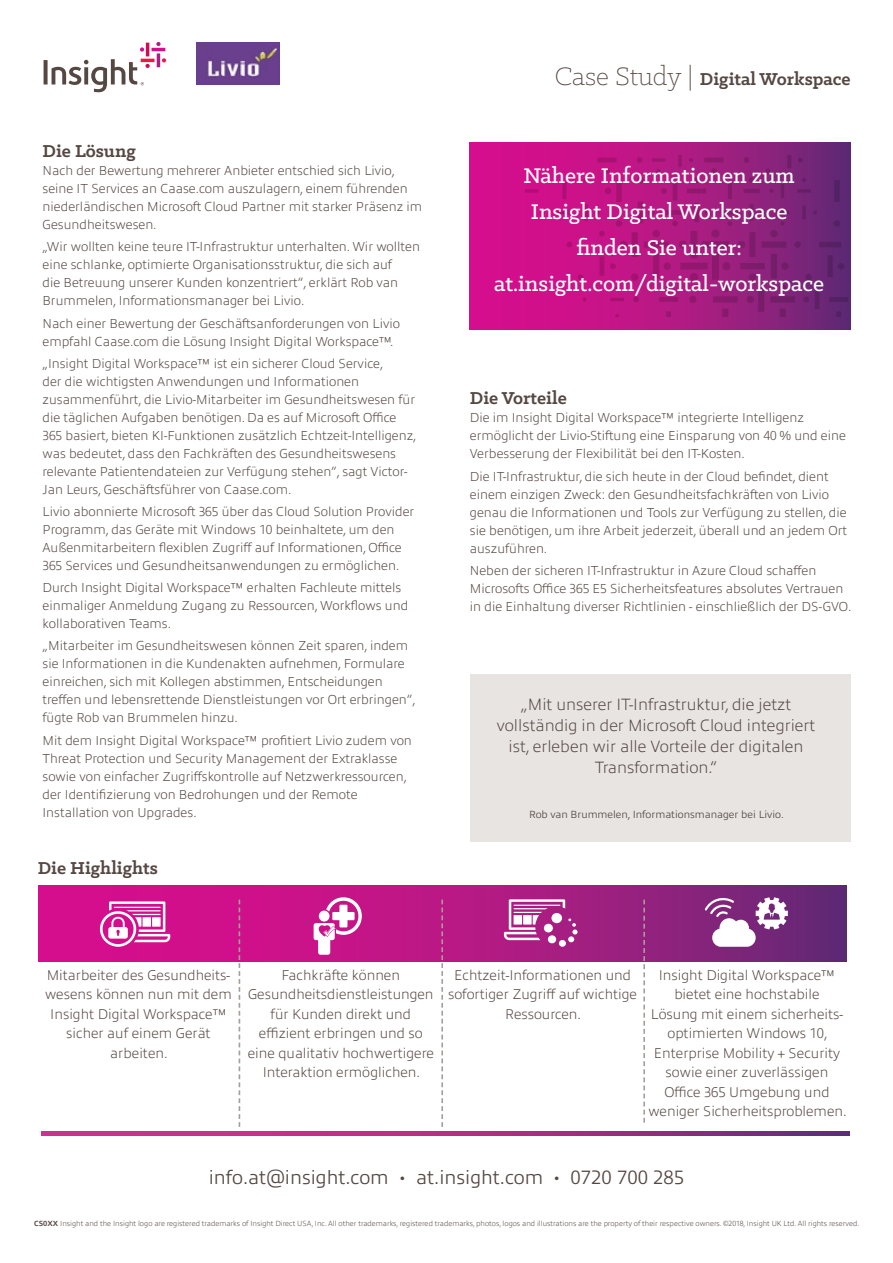
<style>
.page{position:relative;width:893px;height:1263px;background:#fff}
.page>*{position:absolute;margin:0;border:0;box-sizing:border-box;transform-origin:0 0}
.t1{font:500 24px/36px "Klinic Slab";color:#fff;text-align:center}
.t2{font:500 21px/25.2px "Klinic Slab";color:#fff}
.t3{font:700 19.5px "Klinic Slab";color:#554742}
.t4{font:300 19.5px "Allumi Pro";color:#554742}
.t5{font:200 16.5px/21px "Allumi Pro";color:#554742;text-align:center}
.t6{font:200 14.25px/19.5px "Allumi Pro";color:#554742;text-align:center}
.t7{font:200 13.2px/18px "Allumi Pro";color:#554742}
.t8{font:300 10.5px "Allumi Pro";color:#554742}
.t9{font:200 7.5px "Allumi Pro";color:#554742}
.s1{font-weight:300;font-size:28.5px}
.s2{font-family:"Klinic Slab"}
.s3{font-weight:700}
</style>
<div class="page">
<svg style="left:44px;top:42px;width:122px;height:50px"></svg>
<div style="left:470px;top:675px;width:380px;height:167px;background:#e7e4e2"></div>
<svg style="left:38px;top:885px;width:808px;height:76px;background:#af1983"></svg>
<svg style="left:100px;top:901px;width:70px;height:46px"></svg>
<svg style="left:314px;top:897px;width:48px;height:58px"></svg>
<svg style="left:239px;top:899px;width:1px;height:228px"></svg>
<svg style="left:441px;top:899px;width:2px;height:228px"></svg>
<svg style="left:643px;top:899px;width:2px;height:224px"></svg>
<svg style="left:42px;top:1131px;width:808px;height:4px;background:#a82e89"></svg>
<svg style="left:705px;top:895px;width:83px;height:52px"></svg>
<div style="left:548px;top:935px;width:8px;height:8px;background:#fff;border-radius:50%"></div>
<div style="left:559px;top:940px;width:7px;height:7px;background:#fff;border-radius:50%"></div>
<svg style="left:504px;top:899px;width:74px;height:43px"></svg>
<img style="left:197px;top:43px;width:82px;height:42px">
<svg style="left:470px;top:142px;width:380px;height:188px;background:#bf1487"></svg>
<svg style="left:525px;top:155px;width:325px;height:162px;background:#a51a7f"></svg>
<h3 class="t3" style="left:43px;top:138px;width:95px">Die Lösung</h3>
<p class="t7" style="left:43px;top:160px;width:381px">Nach der Bewertung mehrerer Anbieter entschied sich Livio, seine IT Services an Caase.com auszulagern, einem führenden niederländischen Microsoft Cloud Partner mit starker Präsenz im Gesundheitswesen.</p>
<p class="t7" style="left:43px;top:237px;width:379px">„Wir wollten keine teure IT-Infrastruktur unterhalten. Wir wollten eine schlanke, optimierte Organisationsstruktur, die sich auf<br>die Betreuung unserer Kunden konzentriert“, erklärt Rob van Brummelen, Informationsmanager bei Livio.</p>
<p class="t7" style="left:43px;top:313px;width:359px">Nach einer Bewertung der Geschäftsanforderungen von Livio empfahl Caase.com die Lösung Insight Digital Workspace™.</p>
<p class="t7" style="left:43px;top:353px;width:376px">„Insight Digital Workspace™ ist ein sicherer Cloud Service,<br>der die wichtigsten Anwendungen und Informationen zusammenführt, die Livio-Mitarbeiter im Gesundheitswesen für die täglichen Aufgaben benötigen. Da es auf Microsoft Office 365 basiert, bieten KI-Funktionen zusätzlich Echtzeit-Intelligenz, was bedeutet, dass den Fachkräften des Gesundheitswesens relevante Patientendateien zur Verfügung stehen“, sagt Victor-Jan Leurs, Geschäftsführer von Caase.com.</p>
<p class="t7" style="left:43px;top:501px;width:373px">Livio abonnierte Microsoft 365 über das Cloud Solution Provider Programm, das Geräte mit Windows 10 beinhaltete, um den Außenmitarbeitern flexiblen Zugriff auf Informationen, Office 365 Services und Gesundheitsanwendungen zu ermöglichen.</p>
<p class="t7" style="left:43px;top:578px;width:367px">Durch Insight Digital Workspace™ erhalten Fachleute mittels einmaliger Anmeldung Zugang zu Ressourcen, Workflows und kollaborativen Teams.</p>
<p class="t7" style="left:43px;top:636px;width:375px">„Mitarbeiter im Gesundheitswesen können Zeit sparen, indem sie Informationen in die Kundenakten aufnehmen, Formulare einreichen, sich mit Kollegen abstimmen, Entscheidungen treffen und lebensrettende Dienstleistungen vor Ort erbringen“, fügte Rob van Brummelen hinzu.</p>
<p class="t7" style="left:43px;top:730px;width:371px">Mit dem Insight Digital Workspace™ profitiert Livio zudem von Threat Protection und Security Management der Extraklasse sowie von einfacher Zugriffskontrolle auf Netzwerkressourcen, der Identifizierung von Bedrohungen und der Remote Installation von Upgrades.</p>
<h3 class="t3" style="left:38px;top:855px;width:122px">Die Highlights</h3>
<h3 class="t3" style="left:555px;top:66px;width:297px"><span class="s1">Case Study |</span> Digital Workspace</h3>
<h1 class="t1" style="left:494px;top:157px;width:331px">Nähere Informationen zum<br>Insight Digital Workspace<br>finden Sie unter: at.insight.com/digital-workspace</h1>
<h2 class="t2" style="left:623px;top:168px;width:169px">Quote or statement<br>Quote or statement</h2>
<h2 class="t2" style="left:623px;top:244px;width:169px">Quote or statement</h2>
<h3 class="t3" style="left:470px;top:386px;width:98px">Die Vorteile</h3>
<p class="t7" style="left:470px;top:408px;width:378px">Die im Insight Digital Workspace™ integrierte Intelligenz ermöglicht der Livio-Stiftung eine Einsparung von 40 % und eine<br>Verbesserung der Flexibilität bei den IT-Kosten.</p>
<p class="t7" style="left:470px;top:466px;width:379px">Die IT-Infrastruktur, die sich heute in der Cloud befindet, dient einem einzigen Zweck: den Gesundheitsfachkräften von Livio genau die Informationen und Tools zur Verfügung zu stellen, die sie benötigen, um ihre Arbeit jederzeit, überall und an jedem Ort auszuführen.</p>
<p class="t7" style="left:470px;top:560px;width:383px">Neben der sicheren IT-Infrastruktur in Azure Cloud schaffen<br>Microsofts Office 365 E5 Sicherheitsfeatures absolutes Vertrauen in die Einhaltung diverser Richtlinien - einschließlich der DS-GVO.</p>
<p class="t5" style="left:497px;top:692px;width:320px">„Mit unserer IT-Infrastruktur, die jetzt vollständig in der Microsoft Cloud integriert ist, erleben wir alle Vorteile der digitalen Transformation.“</p>
<p class="t8" style="left:529px;top:806px;width:256px">Rob van Brummelen, Informationsmanager bei Livio.</p>
<p class="t6" style="left:45px;top:964px;width:188px">Mitarbeiter des Gesundheits&shy;wesens können nun mit dem<br>Insight Digital Workspace™ sicher auf einem Gerät arbeiten.</p>
<p class="t6" style="left:248px;top:964px;width:188px">Fachkräfte können<br>Gesundheitsdienstleistungen für Kunden direkt und effizient erbringen und so eine qualitativ hochwertigere<br>Interaktion ermöglichen.</p>
<p class="t6" style="left:448px;top:964px;width:191px">Echtzeit-Informationen und sofortiger Zugriff auf wichtige<br>Ressourcen.</p>
<p class="t6" style="left:648px;top:964px;width:200px">Insight Digital Workspace™ bietet eine hochstabile<br>Lösung mit einem sicherheits&shy;optimierten Windows 10,<br>Enterprise Mobility + Security sowie einer zuverlässigen<br>Office 365 Umgebung und weniger Sicherheitsproblemen.</p>
<h3 class="t4" style="left:209px;top:1163px;width:477px">info.at@insight.com <span class="s2">•</span> at.insight.com <span class="s2">•</span> 0720 700 285</h3>
<p class="t9" style="left:34px;top:1218px;width:826px"><span class="s3">CS0XX</span> Insight and the Insight logo are registered trademarks of Insight Direct USA, Inc. All other trademarks, registered trademarks, photos, logos and illustrations are the property of their respective owners. ©2018, Insight UK Ltd. All rights reserved.</p>
</div>
